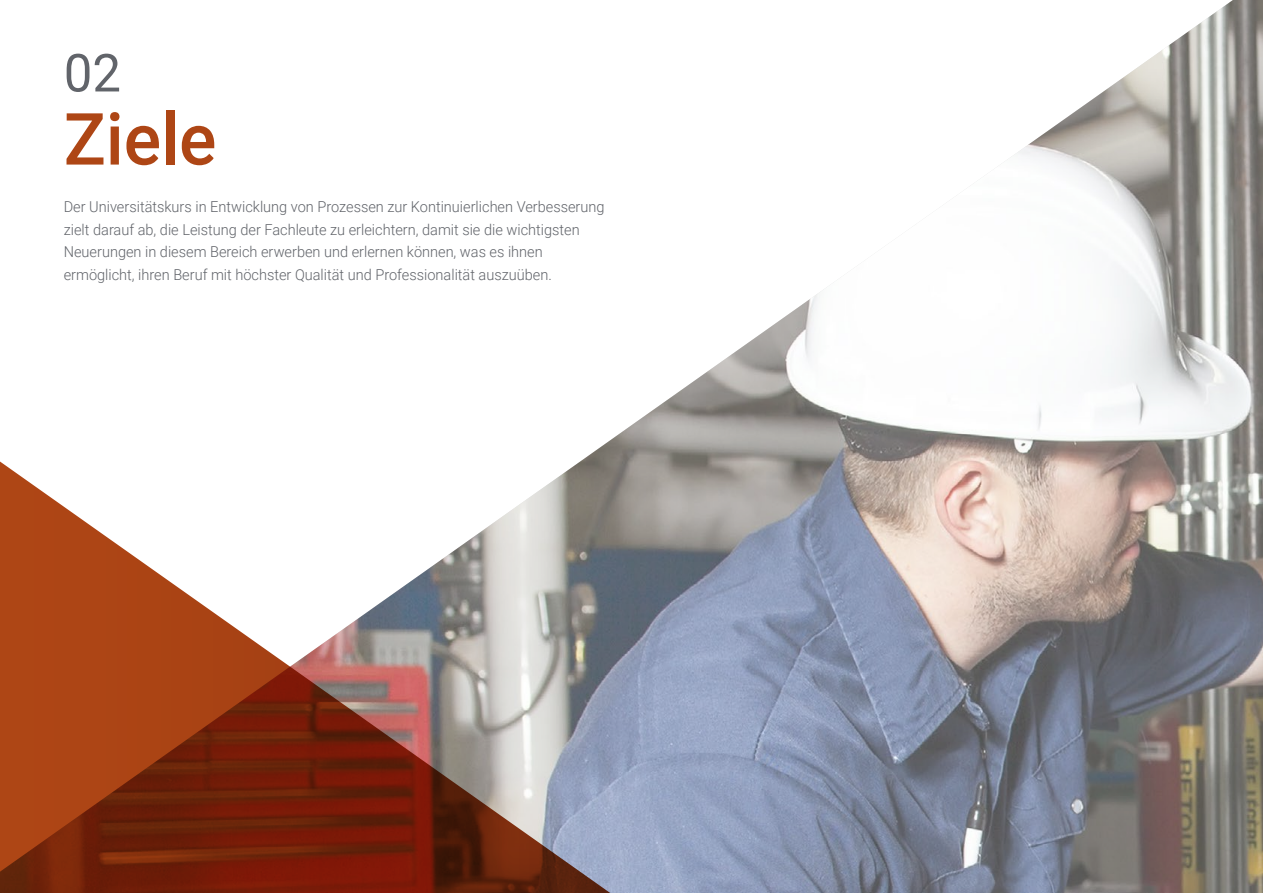
<style>
.page{position:relative;width:1263px;height:893px;background:#fff}
.page>*{position:absolute;margin:0;border:0;box-sizing:border-box;transform-origin:0 0}
.t1{font:500 72px "Roboto";color:#ae4615}
.t2{font:52.5px "Roboto";color:#61646a}
.t3{font:300 15px/22.5px "Roboto";color:#61646a}
</style>
<div class="page">
<img style="left:602px;top:0;width:661px;height:893px">
<svg style="left:0;top:446px;width:640px;height:447px"></svg>
<h2 class="t2" style="left:64px;top:36px;width:59px">02</h2>
<h1 class="t1" style="left:64px;top:89px;width:154px">Ziele</h1>
<p class="t3" style="left:64px;top:195px;width:542px">Der Universitätskurs in Entwicklung von Prozessen zur Kontinuierlichen Verbesserung zielt darauf ab, die Leistung der Fachleute zu erleichtern, damit sie die wichtigsten Neuerungen in diesem Bereich erwerben und erlernen können, was es ihnen ermöglicht, ihren Beruf mit höchster Qualität und Professionalität auszuüben.</p>
</div>
